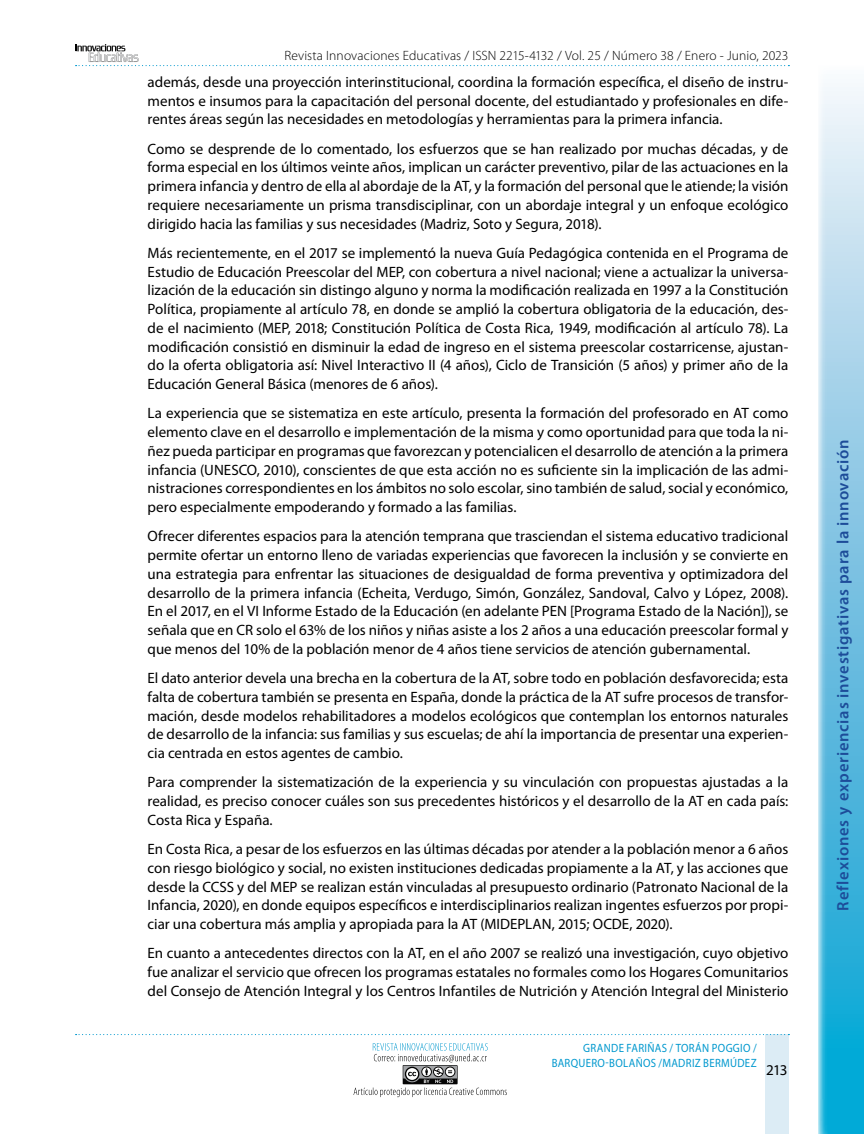
<style>
.page{position:relative;width:864px;height:1134px;background:#fff}
.page>*{position:absolute;margin:0;border:0;box-sizing:border-box;transform-origin:0 0}
.t1{font:600 16.5px "Myriad Pro";letter-spacing:.045em;color:#1d4c99}
.t2{font:15px/18.8px "Myriad Pro";color:#000;text-align:justify}
.t3{font:300 13.5px "Myriad Pro";letter-spacing:.01em;color:#000}
.t4{font:12px/15px "Myriad Pro";letter-spacing:.03em;color:#0098ce;text-align:right;scale:.9 1}
</style>
<div class="page">
<svg style="left:76px;top:44px;width:713px;height:22px"></svg>
<div style="left:765px;top:1034px;width:23px;height:100px;background:#dcecf5"></div>
<svg style="left:76px;top:1034px;width:713px;height:1px"></svg>
<svg style="left:354px;top:1043px;width:153px;height:54px"></svg>
<svg style="left:818px;top:87px;width:46px;height:1047px;background:#7cc8e4"></svg>
<p class="t3" style="left:284px;top:48px;width:506px">Revista Innovaciones Educativas / ISSN 2215-4132 / Vol. 25 / Número 38 / Enero - Junio, 2023</p>
<p class="t2" style="left:148px;top:73px;width:642px">además, desde una proyección interinstitucional, coordina la formación específica, el diseño de instru&shy;mentos e insumos para la capacitación del personal docente, del estudiantado y profesionales en dife&shy;rentes áreas según las necesidades en metodologías y herramientas para la primera infancia.</p>
<p class="t2" style="left:148px;top:139px;width:642px">Como se desprende de lo comentado, los esfuerzos que se han realizado por muchas décadas, y de forma especial en los últimos veinte años, implican un carácter preventivo, pilar de las actuaciones en la primera infancia y dentro de ella al abordaje de la AT, y la formación del personal que le atiende; la visión requiere necesariamente un prisma transdisciplinar, con un abordaje integral y un enfoque ecológico dirigido hacia las familias y sus necesidades (Madriz, Soto y Segura, 2018).</p>
<p class="t2" style="left:148px;top:244px;width:642px">Más recientemente, en el 2017 se implementó la nueva Guía Pedagógica contenida en el Programa de Estudio de Educación Preescolar del MEP, con cobertura a nivel nacional; viene a actualizar la universa&shy;lización de la educación sin distingo alguno y norma la modificación realizada en 1997 a la Constitución Política, propiamente al artículo 78, en donde se amplió la cobertura obligatoria de la educación, des&shy;de el nacimiento (MEP, 2018; Constitución Política de Costa Rica, 1949, modificación al artículo 78). La modificación consistió en disminuir la edad de ingreso en el sistema preescolar costarricense, ajustan&shy;do la oferta obligatoria así: Nivel Interactivo II (4 años), Ciclo de Transición (5 años) y primer año de la Educación General Básica (menores de 6 años).</p>
<p class="t2" style="left:148px;top:404px;width:642px">La experiencia que se sistematiza en este artículo, presenta la formación del profesorado en AT como elemento clave en el desarrollo e implementación de la misma y como oportunidad para que toda la ni&shy;ñez pueda participar en programas que favorezcan y potencialicen el desarrollo de atención a la primera infancia (UNESCO, 2010), conscientes de que esta acción no es suficiente sin la implicación de las admi&shy;nistraciones correspondientes en los ámbitos no solo escolar, sino también de salud, social y económico, pero especialmente empoderando y formado a las familias.</p>
<p class="t2" style="left:148px;top:527px;width:642px">Ofrecer diferentes espacios para la atención temprana que trasciendan el sistema educativo tradicional permite ofertar un entorno lleno de variadas experiencias que favorecen la inclusión y se convierte en una estrategia para enfrentar las situaciones de desigualdad de forma preventiva y optimizadora del desarrollo de la primera infancia (Echeita, Verdugo, Simón, González, Sandoval, Calvo y López, 2008).<br>En el 2017, en el VI Informe Estado de la Educación (en adelante PEN [Programa Estado de la Nación]), se señala que en CR solo el 63% de los niños y niñas asiste a los 2 años a una educación preescolar formal y que menos del 10% de la población menor de 4 años tiene servicios de atención gubernamental.</p>
<p class="t2" style="left:148px;top:669px;width:642px">El dato anterior devela una brecha en la cobertura de la AT, sobre todo en población desfavorecida; esta falta de cobertura también se presenta en España, donde la práctica de la AT sufre procesos de transfor&shy;mación, desde modelos rehabilitadores a modelos ecológicos que contemplan los entornos naturales de desarrollo de la infancia: sus familias y sus escuelas; de ahí la importancia de presentar una experien&shy;cia centrada en estos agentes de cambio.</p>
<p class="t2" style="left:148px;top:773px;width:642px">Para comprender la sistematización de la experiencia y su vinculación con propuestas ajustadas a la realidad, es preciso conocer cuáles son sus precedentes históricos y el desarrollo de la AT en cada país:<br>Costa Rica y España.</p>
<p class="t2" style="left:148px;top:840px;width:642px">En Costa Rica, a pesar de los esfuerzos en las últimas décadas por atender a la población menor a 6 años con riesgo biológico y social, no existen instituciones dedicadas propiamente a la AT, y las acciones que desde la CCSS y del MEP se realizan están vinculadas al presupuesto ordinario (Patronato Nacional de la Infancia, 2020), en donde equipos específicos e interdisciplinarios realizan ingentes esfuerzos por propi&shy;ciar una cobertura más amplia y apropiada para la AT (MIDEPLAN, 2015; OCDE, 2020).</p>
<p class="t2" style="left:148px;top:944px;width:642px">En cuanto a antecedentes directos con la AT, en el año 2007 se realizó una investigación, cuyo objetivo fue analizar el servicio que ofrecen los programas estatales no formales como los Hogares Comunitarios del Consejo de Atención Integral y los Centros Infantiles de Nutrición y Atención Integral del Ministerio</p>
<p class="t4" style="left:552px;top:1040px;width:229px">GRANDE FARIÑAS / TORÁN POGGIO /<br>BARQUERO-BOLAÑOS /MADRIZ BERMÚDEZ</p>
<p class="t2" style="left:766px;top:1060px;width:23px">213</p>
<p class="t1" style="left:834px;top:911px;width:473px;rotate:-90deg">Reflexiones y experiencias investigativas para la innovación</p>
</div>
